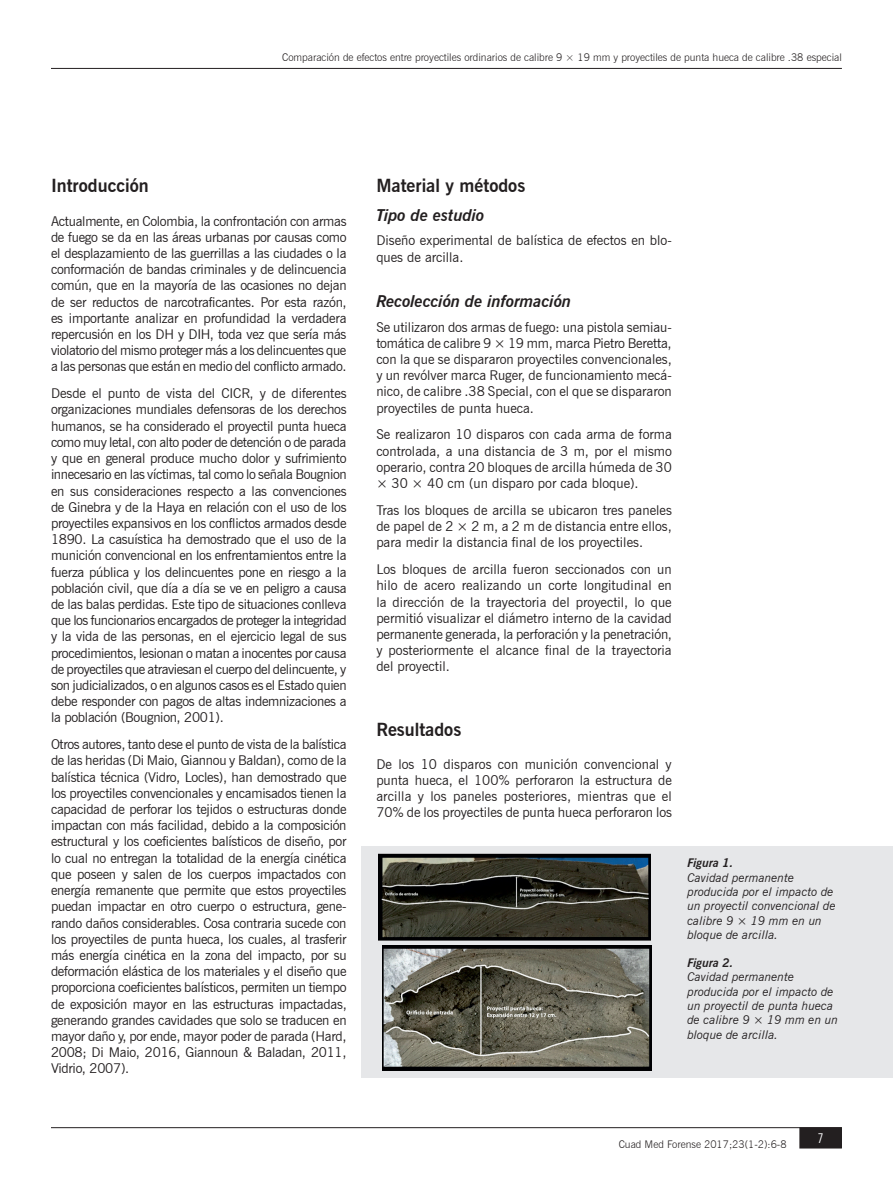
<style>
.page{position:relative;width:893px;height:1191px;background:#fff}
.page>*{position:absolute;margin:0;border:0;box-sizing:border-box;transform-origin:0 0}
.t1{font:700 18px "News Gothic BT";color:#231f20}
.t2{font:italic 700 16.5px "News Gothic BT";color:#231f20}
.t3{font:13.5px/16.2px "News Gothic BT";color:#231f20;text-align:justify}
.t4{font:condensed 13.5px "News Gothic BT";color:#fff}
.t5{font:italic 12px/14.4px "News Gothic BT";color:#231f20}
.t6{font:italic 700 12px "News Gothic BT";color:#231f20}
.t7{font:300 10.5px "News Gothic BT";color:#231f20}
</style>
<div class="page">
<hr style="left:51px;top:68px;width:791px;height:1px;background:#231f20">
<div style="left:800px;top:1128px;width:41px;height:19px;background:#231f20"></div>
<div style="left:799px;top:1127px;width:43px;height:21px;border:2px solid #231f20"></div>
<hr style="left:51px;top:1127px;width:791px;height:1px;background:#231f20">
<div style="left:361px;top:846px;width:532px;height:231px;background:#e6e7e9"></div>
<img style="left:378px;top:853px;width:273px;height:87px">
<img style="left:383px;top:946px;width:268px;height:124px">
<p class="t7" style="left:282px;top:51px;width:561px">Comparación de efectos entre proyectiles ordinarios de calibre 9 × 19 mm y proyectiles de punta hueca de calibre .38 especial</p>
<h1 class="t1" style="left:51px;top:175px;width:99px">Introducción</h1>
<p class="t3" style="left:51px;top:212px;width:297px">Actualmente, en Colombia, la confrontación con armas de fuego se da en las áreas urbanas por causas como el desplazamiento de las guerrillas a las ciudades o la conformación de bandas criminales y de delincuencia común, que en la mayoría de las ocasiones no dejan de ser reductos de narcotraficantes. Por esta razón, es importante analizar en profundidad la verdadera repercusión en los DH y DIH, toda vez que sería más violatorio del mismo proteger más a los delincuentes que a las personas que están en medio del conflicto armado.</p>
<p class="t3" style="left:51px;top:385px;width:297px">Desde el punto de vista del CICR, y de diferentes organizaciones mundiales defensoras de los derechos humanos, se ha considerado el proyectil punta hueca como muy letal, con alto poder de detención o de parada y que en general produce mucho dolor y sufrimiento innecesario en las víctimas, tal como lo señala Bougnion en sus consideraciones respecto a las convenciones de Ginebra y de la Haya en relación con el uso de los proyectiles expansivos en los conflictos armados desde 1890. La casuística ha demostrado que el uso de la munición convencional en los enfrentamientos entre la fuerza pública y los delincuentes pone en riesgo a la población civil, que día a día se ve en peligro a causa de las balas perdidas. Este tipo de situaciones conlleva que los funcionarios encargados de proteger la integridad y la vida de las personas, en el ejercicio legal de sus procedimientos, lesionan o matan a inocentes por causa de proyectiles que atraviesan el cuerpo del delincuente, y son judicializados, o en algunos casos es el Estado quien debe responder con pagos de altas indemnizaciones a la población (Bougnion, 2001).</p>
<p class="t3" style="left:51px;top:736px;width:297px">Otros autores, tanto dese el punto de vista de la balística de las heridas (Di Maio, Giannou y Baldan), como de la balística técnica (Vidro, Locles), han demostrado que los proyectiles convencionales y encamisados tienen la capacidad de perforar los tejidos o estructuras donde impactan con más facilidad, debido a la composición estructural y los coeficientes balísticos de diseño, por lo cual no entregan la totalidad de la energía cinética que poseen y salen de los cuerpos impactados con energía remanente que permite que estos proyectiles puedan impactar en otro cuerpo o estructura, gene&shy;rando daños considerables. Cosa contraria sucede con los proyectiles de punta hueca, los cuales, al trasferir más energía cinética en la zona del impacto, por su deformación elástica de los materiales y el diseño que proporciona coeficientes balísticos, permiten un tiempo de exposición mayor en las estructuras impactadas, generando grandes cavidades que solo se traducen en mayor daño y, por ende, mayor poder de parada (Hard, 2008; Di Maio, 2016, Giannoun &amp; Baladan, 2011, Vidrio, 2007).</p>
<h1 class="t1" style="left:376px;top:175px;width:150px">Material y métodos</h1>
<p class="t2" style="left:376px;top:205px;width:110px">Tipo de estudio</p>
<p class="t3" style="left:376px;top:232px;width:297px">Diseño experimental de balística de efectos en blo&shy;ques de arcilla.</p>
<p class="t2" style="left:376px;top:291px;width:197px">Recolección de información</p>
<p class="t3" style="left:376px;top:318px;width:297px">Se utilizaron dos armas de fuego: una pistola semiau&shy;tomática de calibre 9 × 19 mm, marca Pietro Beretta, con la que se dispararon proyectiles convencionales, y un revólver marca Ruger, de funcionamiento mecá&shy;nico, de calibre .38 Special, con el que se dispararon proyectiles de punta hueca.</p>
<p class="t3" style="left:376px;top:426px;width:297px">Se realizaron 10 disparos con cada arma de forma controlada, a una distancia de 3 m, por el mismo operario, contra 20 bloques de arcilla húmeda de 30 × 30 × 40 cm (un disparo por cada bloque).</p>
<p class="t3" style="left:376px;top:502px;width:297px">Tras los bloques de arcilla se ubicaron tres paneles de papel de 2 × 2 m, a 2 m de distancia entre ellos, para medir la distancia final de los proyectiles.</p>
<p class="t3" style="left:376px;top:561px;width:297px">Los bloques de arcilla fueron seccionados con un hilo de acero realizando un corte longitudinal en la dirección de la trayectoria del proyectil, lo que permitió visualizar el diámetro interno de la cavidad permanente generada, la perforación y la penetración, y posteriormente el alcance final de la trayectoria del proyectil.</p>
<h1 class="t1" style="left:376px;top:718px;width:86px">Resultados</h1>
<p class="t3" style="left:376px;top:755px;width:297px">De los 10 disparos con munición convencional y punta hueca, el 100% perforaron la estructura de arcilla y los paneles posteriores, mientras que el 70% de los proyectiles de punta hueca perforaron los</p>
<p class="t6" style="left:687px;top:855px;width:48px">Figura 1.</p>
<p class="t5" style="left:687px;top:870px;width:150px">Cavidad permanente producida por el impacto de un proyectil convencional de calibre 9 × 19 mm en un bloque de arcilla.</p>
<p class="t6" style="left:687px;top:955px;width:48px">Figura 2.</p>
<p class="t5" style="left:687px;top:969px;width:152px">Cavidad permanente producida por el impacto de un proyectil de punta hueca de calibre 9 × 19 mm en un bloque de arcilla.</p>
<p class="t7" style="left:619px;top:1138px;width:169px">Cuad Med Forense 2017;23(1-2):6-8</p>
<p class="t4" style="left:818px;top:1129px;width:7px">7</p>
</div>
